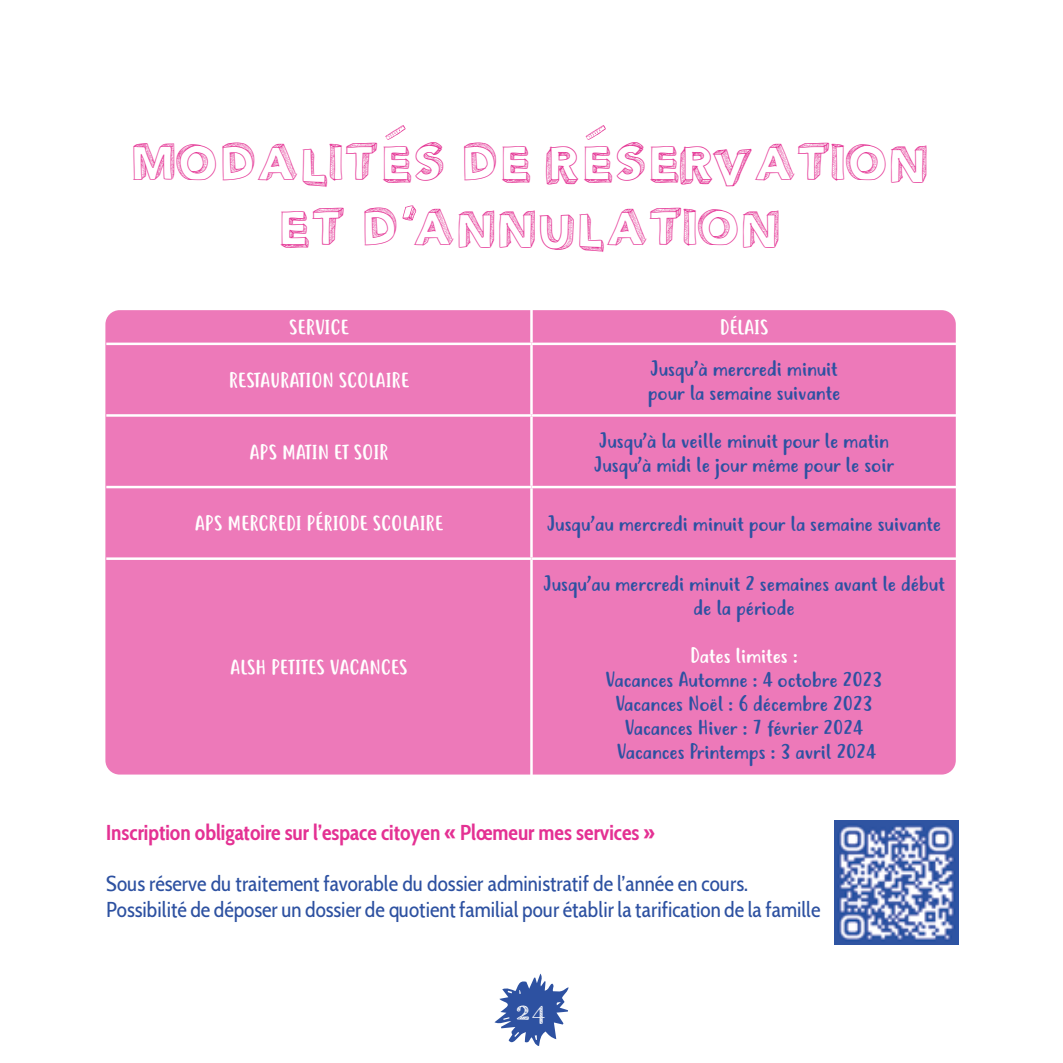
<style>
.page{position:relative;width:1063px;height:1063px;background:#fff}
.page>*{position:absolute;margin:0;border:0;box-sizing:border-box;transform-origin:0 0}
.t1{font:47.5px/65px "PW Perspective";color:#e43193;text-align:center}
.t2{font:25px "Handy George";color:#fff}
.t3{font:21.5px/25.8px "Cabin Condensed";color:#2d51a1}
.t4{font:700 21.5px "Cabin Condensed";color:#e43193}
.t5{font:20px/24px "Justtellmewhat";color:#2d51a1}
.t6{font:20px "Justtellmewhat";color:#fff}
</style>
<div class="page">
<svg style="left:494px;top:974px;width:75px;height:72px"></svg>
<div style="left:105px;top:310px;width:851px;height:465px;background:#ed79b9;border-radius:14px"></div>
<svg style="left:385px;top:125px;width:21px;height:15px"></svg>
<svg style="left:586px;top:125px;width:20px;height:15px"></svg>
<svg style="left:403px;top:205px;width:13px;height:15px"></svg>
<hr style="left:530px;top:309px;width:3px;height:34px;background:#fff">
<hr style="left:106px;top:343px;width:425px;height:2px;background:#fff">
<hr style="left:531px;top:343px;width:426px;height:2px;background:#fff">
<hr style="left:530px;top:345px;width:3px;height:69px;background:#fff">
<hr style="left:106px;top:414px;width:425px;height:3px;background:#fff">
<hr style="left:531px;top:414px;width:426px;height:3px;background:#fff">
<hr style="left:530px;top:417px;width:3px;height:69px;background:#fff">
<hr style="left:106px;top:486px;width:425px;height:2px;background:#fff">
<hr style="left:531px;top:486px;width:426px;height:2px;background:#fff">
<hr style="left:530px;top:488px;width:3px;height:69px;background:#fff">
<hr style="left:106px;top:557px;width:425px;height:3px;background:#fff">
<hr style="left:531px;top:557px;width:426px;height:3px;background:#fff">
<hr style="left:530px;top:560px;width:3px;height:215px;background:#fff">
<img style="left:834px;top:821px;width:124px;height:124px">
<h1 class="t1" style="left:132px;top:131px;width:801px">MODALITES DE RESERVATION<br>ET D ANNULATION</h1>
<p class="t6" style="left:289px;top:315px;width:61px">SERVICE</p>
<p class="t6" style="left:720px;top:315px;width:50px">DÉLAIS</p>
<p class="t6" style="left:229px;top:369px;width:182px">RESTAURATION SCOLAIRE</p>
<p class="t5" style="left:648px;top:358px;width:194px">Jusqu’à mercredi minuit pour la semaine suivante</p>
<p class="t6" style="left:249px;top:440px;width:140px">APS MATIN ET SOIR</p>
<p class="t5" style="left:594px;top:430px;width:301px">Jusqu’à la veille minuit pour le matin<br>Jusqu’à midi le jour même pour le soir</p>
<p class="t6" style="left:195px;top:512px;width:250px">APS MERCREDI PÉRIODE SCOLAIRE</p>
<p class="t5" style="left:547px;top:514px;width:396px">Jusqu’au mercredi minuit pour la semaine suivante</p>
<p class="t6" style="left:230px;top:656px;width:179px">ALSH PETITES VACANCES</p>
<p class="t5" style="left:543px;top:574px;width:403px;text-align:center">Jusqu’au mercredi minuit 2 semaines avant le début de la période</p>
<p class="t6" style="left:690px;top:644px;width:109px">Dates limites :</p>
<p class="t5" style="left:606px;top:670px;width:278px;text-align:center">Vacances Automne : 4 octobre 2023<br>Vacances Noël : 6 décembre 2023<br>Vacances Hiver : 7 février 2024<br>Vacances Printemps : 3 avril 2024</p>
<p class="t4" style="left:106px;top:815px;width:550px">Inscription obligatoire sur l’espace citoyen « Plœmeur mes services »</p>
<p class="t3" style="left:106px;top:869px;width:716px">Sous réserve du traitement favorable du dossier administratif de l’année en cours.<br>Possibilité de déposer un dossier de quotient familial pour établir la tarification de la famille</p>
<p class="t2" style="left:516px;top:997px;width:33px">24</p>
</div>
